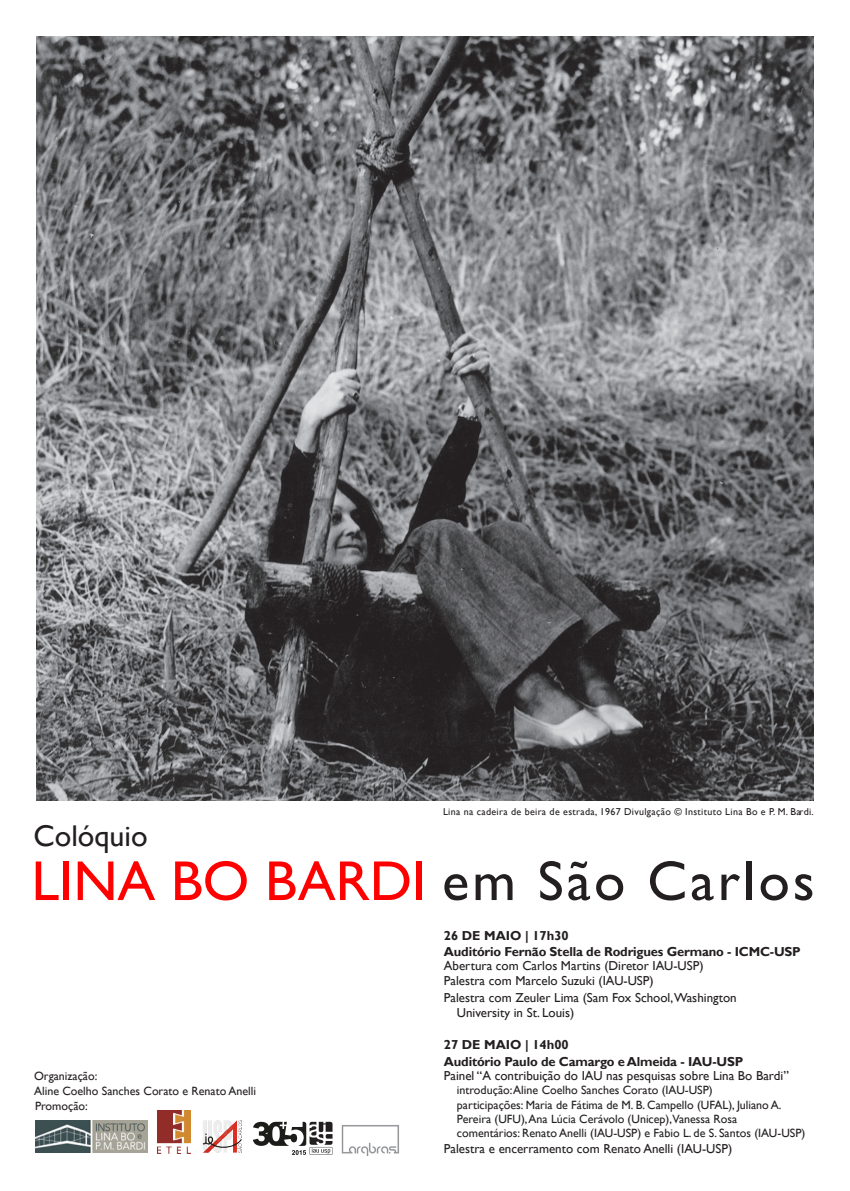
<style>
.page{position:relative;width:850px;height:1191px;background:#fff}
.page>*{position:absolute;margin:0;border:0;box-sizing:border-box;transform-origin:0 0}
.t1{font:56.5px "Gill Sans";letter-spacing:.035em;color:#f00}
.t2{font:30px "Gill Sans";color:#231f20}
.t3{font:13px/15.6px "Gill Sans";color:#231f20}
.t4{font:700 13px "Gill Sans";letter-spacing:-.015em;color:#231f20}
.t5{font:12px/14.4px "Gill Sans";color:#231f20}
.t6{font:10px "Gill Sans";letter-spacing:.03em;color:#231f20}
.s1{color:#231f20}
</style>
<div class="page">
<img style="left:36px;top:36px;width:778px;height:764px">
<img style="left:203px;top:1120px;width:39px;height:33px">
<svg style="left:253px;top:1121px;width:79px;height:33px"></svg>
<img style="left:35px;top:1120px;width:112px;height:32px">
<img style="left:341px;top:1125px;width:58px;height:30px">
<img style="left:158px;top:1110px;width:32px;height:43px">
<p class="t6" style="left:443px;top:805px;width:372px">Lina na cadeira de beira de estrada, 1967 Divulgação © Instituto Lina Bo e P. M. Bardi.</p>
<p class="t2" style="left:34px;top:818px;width:116px">Colóquio</p>
<p class="t1" style="left:31px;top:848px;width:784px">LINA BO BARDI <span class="s1">em São Carlos</span></p>
<p class="t5" style="left:34px;top:1069px;width:65px">Organização:</p>
<p class="t5" style="left:34px;top:1083px;width:223px">Aline Coelho Sanches Corato e Renato Anelli</p>
<p class="t5" style="left:35px;top:1098px;width:54px">Promoção:</p>
<p class="t4" style="left:444px;top:927px;width:126px">26 DE MAIO | 17h30</p>
<p class="t4" style="left:444px;top:943px;width:358px">Auditório Fernão Stella de Rodrigues Germano - ICMC-USP</p>
<p class="t3" style="left:444px;top:957px;width:261px">Abertura com Carlos Martins (Diretor IAU-USP)</p>
<p class="t3" style="left:444px;top:973px;width:211px">Palestra com Marcelo Suzuki (IAU-USP)</p>
<p class="t3" style="left:457px;top:989px;width:281px;text-indent:-13px">Palestra com Zeuler Lima (Sam Fox School,Washington<br>University in St. Louis)</p>
<p class="t4" style="left:444px;top:1036px;width:126px">27 DE MAIO | 14h00</p>
<p class="t4" style="left:444px;top:1054px;width:301px">Auditório Paulo de Camargo e Almeida - IAU-USP</p>
<p class="t3" style="left:444px;top:1067px;width:346px">Painel “A contribuição do IAU nas pesquisas sobre Lina Bo Bardi”</p>
<p class="t5" style="left:457px;top:1083px;width:257px">introdução: Aline Coelho Sanches Corato (IAU-USP)</p>
<p class="t5" style="left:457px;top:1097px;width:326px">participações: Maria de Fátima de M. B. Campello (UFAL), Juliano A.<br>Pereira (UFU), Ana Lúcia Cerávolo (Unicep),Vanessa Rosa</p>
<p class="t5" style="left:457px;top:1126px;width:350px">comentários: Renato Anelli (IAU-USP) e Fabio L. de S. Santos (IAU-USP)</p>
<p class="t3" style="left:444px;top:1141px;width:290px">Palestra e encerramento com Renato Anelli (IAU-USP)</p>
</div>
